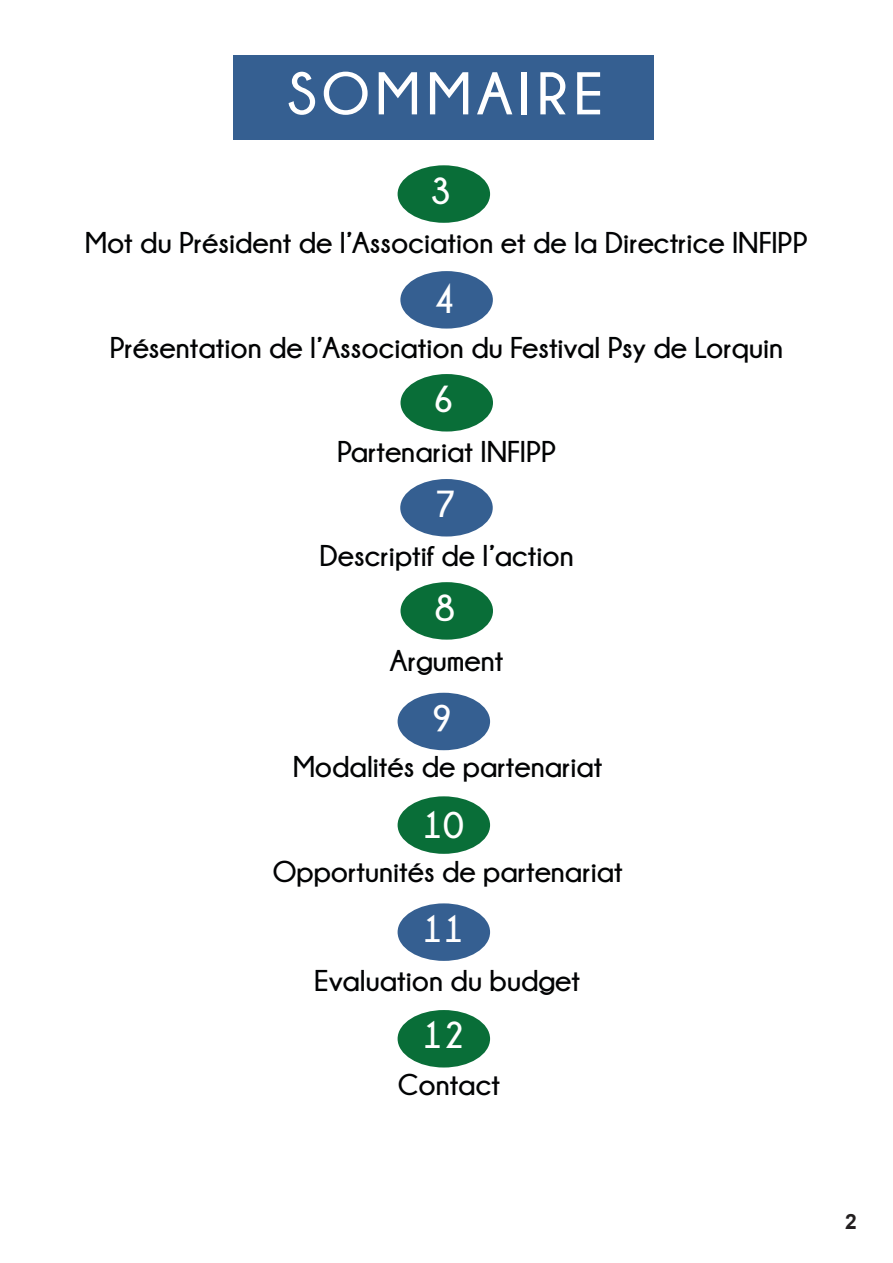
<style>
.page{position:relative;width:893px;height:1263px;background:#fff}
.page>*{position:absolute;margin:0;border:0;box-sizing:border-box;transform-origin:0 0}
.t1{font:700 60px "Champagne&Limousines";letter-spacing:.105em;color:#fff}
.t2{font:700 37.5px "Champagne&Limousines";color:#fff}
.t3{font:700 30px "Champagne&Limousines";color:#020304}
.t4{font:700 21px "Arial";color:#231f20}
</style>
<div class="page">
<div style="left:234px;top:55px;width:420px;height:85px;background:#355f91"></div>
<div style="left:398px;top:165px;width:92px;height:58px;background:#096e38;border-radius:50%"></div>
<div style="left:400px;top:374px;width:93px;height:57px;background:#096e38;border-radius:50%"></div>
<div style="left:400px;top:582px;width:93px;height:58px;background:#096e38;border-radius:50%"></div>
<div style="left:398px;top:693px;width:92px;height:57px;background:#355f91;border-radius:50%"></div>
<div style="left:398px;top:903px;width:92px;height:58px;background:#355f91;border-radius:50%"></div>
<div style="left:400px;top:271px;width:93px;height:58px;background:#355f91;border-radius:50%"></div>
<div style="left:400px;top:479px;width:93px;height:57px;background:#355f91;border-radius:50%"></div>
<div style="left:398px;top:796px;width:92px;height:58px;background:#096e38;border-radius:50%"></div>
<div style="left:398px;top:1010px;width:92px;height:57px;background:#096e38;border-radius:50%"></div>
<p class="t1" style="left:287px;top:61px;width:318px">SOMMAIRE</p>
<p class="t2" style="left:430px;top:170px;width:22px">3</p>
<p class="t3" style="left:85px;top:226px;width:724px">Mot du Président de l’Association et de la Directrice INFIPP</p>
<p class="t2" style="left:434px;top:279px;width:23px">4</p>
<p class="t3" style="left:110px;top:331px;width:675px">Présentation de l’Association du Festival Psy de Lorquin</p>
<p class="t2" style="left:433px;top:379px;width:22px">6</p>
<p class="t3" style="left:337px;top:435px;width:221px">Partenariat INFIPP</p>
<p class="t2" style="left:435px;top:484px;width:22px">7</p>
<p class="t3" style="left:320px;top:539px;width:256px">Descriptif de l’action</p>
<p class="t2" style="left:434px;top:587px;width:22px">8</p>
<p class="t3" style="left:390px;top:644px;width:115px">Argument</p>
<p class="t2" style="left:432px;top:697px;width:22px">9</p>
<p class="t3" style="left:293px;top:750px;width:311px">Modalités de partenariat</p>
<p class="t2" style="left:422px;top:804px;width:43px">10</p>
<p class="t3" style="left:273px;top:855px;width:351px">Opportunités de partenariat</p>
<p class="t2" style="left:422px;top:908px;width:43px">11</p>
<p class="t3" style="left:314px;top:964px;width:267px">Evaluation du budget</p>
<p class="t2" style="left:422px;top:1015px;width:44px">12</p>
<p class="t3" style="left:398px;top:1068px;width:104px">Contact</p>
<p class="t4" style="left:845px;top:1207px;width:13px">2</p>
</div>
